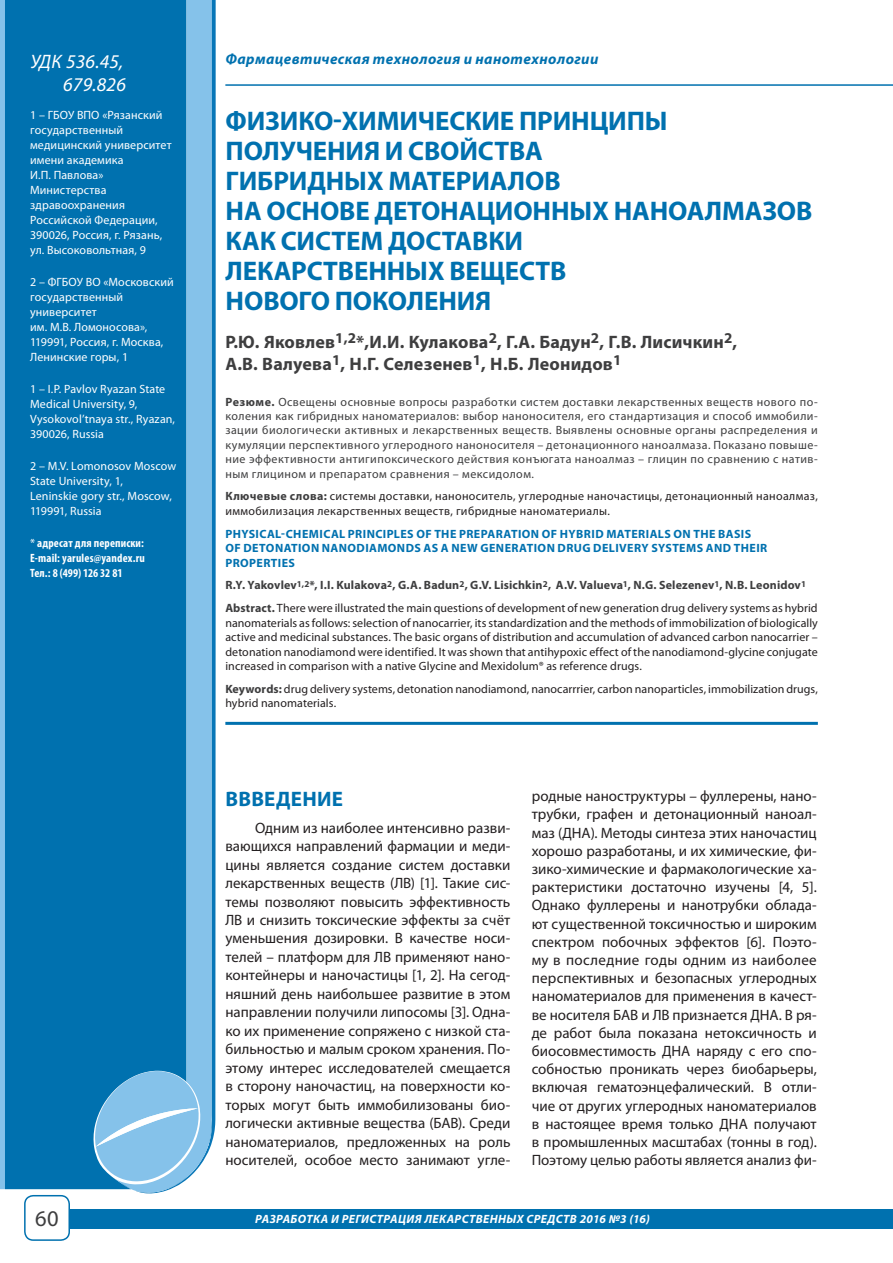
<style>
.page{position:relative;width:893px;height:1263px;background:#fff}
.page>*{position:absolute;margin:0;border:0;box-sizing:border-box;transform-origin:0 0}
.Normal__Web{font:700 27px/30px "Myriad Pro";letter-spacing:-.005em;color:#0071af}
.Заголовок_3_copy{font:22.5px "Myriad Pro";color:#3e3e3f}
.Основной{font:700 21px "Myriad Pro";letter-spacing:.01em;color:#0071af}
.TM_lid{font:italic 19.5px/23.4px "Myriad Pro";letter-spacing:.01em;color:#fff;text-align:right}
.TM_lid-2{font:700 18px/21.6px "Myriad Pro";letter-spacing:.01em;color:#3e3e3f}
.Основной-2{font:15px/18.1px "Myriad Pro";color:#231f20;text-align:justify}
.t1{font:italic 700 15px "Myriad Pro";letter-spacing:.025em;color:#0071af}
.TM_lid-3{font:12px/14.4px "Myriad Pro";letter-spacing:.01em;color:#231f20;text-align:justify}
.TM_lid-4{font:12px/14.4px "Myriad Pro";letter-spacing:.035em;color:#3e3e3f;text-align:justify}
.TM_lid-5{font:12px/15px "Myriad Pro";letter-spacing:.01em;color:#fff}
.TM_lid-6{font:700 12px/14.4px "Myriad Pro";letter-spacing:.035em;color:#0071af}
.TM_lid-7{font:12px/14.4px "Myriad Pro";letter-spacing:.03em;color:#231f20}
.TM_lid-8{font:700 12px "Myriad Pro";letter-spacing:.01em;color:#3e3e3f}
.t2{font:italic 700 12px "Myriad Pro";letter-spacing:.03em;color:#fff}
.TM_lid-9{font:700 condensed 12px "Myriad Pro";letter-spacing:.015em;color:#fff}
.TM_lid-10{font:700 condensed 12px "Myriad Pro";letter-spacing:-.005em;color:#fff}
.s1{font-weight:400;font-stretch:normal}
.s2{font-weight:700}
.s3{font-weight:700;color:#3e3e3f}
</style>
<div class="page">
<div style="left:70px;top:1209px;width:823px;height:20px;background:#0071af"></div>
<div style="left:24px;top:1195px;width:46px;height:46px;border:2px solid #0071af;border-radius:9px"></div>
<div style="left:0;top:0;width:5px;height:1189px;background:#85c2ea"></div>
<svg style="left:144px;top:0;width:72px;height:1194px;background:#4a9aca"></svg>
<div style="left:5px;top:0;width:90px;height:1189px;background:#0071af"></div>
<svg style="left:95px;top:0;width:119px;height:1193px;background:#2989c0"></svg>
<hr style="left:225px;top:84px;width:668px;height:2px;background:#0071af">
<hr style="left:225px;top:722px;width:593px;height:3px;background:#0071af">
<p class="TM_lid" style="left:30px;top:49px;width:97px">УДК 536.45,<br>679.826</p>
<p class="TM_lid-5" style="left:30px;top:107px;width:143px">1 – ГБОУ ВПО «Рязанский государственный медицинский университет имени академика<br>И.П. Павлова»<br>Министерства здравоохранения<br>Российской Федерации,<br>390026, Россия, г. Рязань, ул. Высоковольтная, 9</p>
<p class="TM_lid-5" style="left:30px;top:274px;width:145px">2 – ФГБОУ ВО «Московский государственный университет<br>им. М.В. Ломоносова»,<br>119991, Россия, г. Москва,<br>Ленинские горы, 1</p>
<p class="TM_lid-5" style="left:30px;top:381px;width:146px">1 – I.P. Pavlov Ryazan State<br>Medical University, 9,<br>Vysokovol’tnaya str., Ryazan,<br>390026, Russia</p>
<p class="TM_lid-5" style="left:30px;top:458px;width:148px">2 – M.V. Lomonosov Moscow<br>State University, 1,<br>Leninskie gory str., Moscow,<br>119991, Russia</p>
<p class="TM_lid-9" style="left:30px;top:536px;width:115px"><span class="s1">*</span> адресат для переписки:</p>
<p class="TM_lid-9" style="left:30px;top:551px;width:116px">E-mail: yarules@yandex.ru</p>
<p class="TM_lid-10" style="left:30px;top:566px;width:94px">Тел.: 8 (499) 126 32 81</p>
<p class="t1" style="left:225px;top:49px;width:375px">Фармацевтическая технология и нанотехнологии</p>
<p class="Normal__Web" style="left:226px;top:105px;width:588px">ФИЗИКО-ХИМИЧЕСКИЕ ПРИНЦИПЫ<br>ПОЛУЧЕНИЯ И СВОЙСТВА<br>ГИБРИДНЫХ МАТЕРИАЛОВ<br>НА ОСНОВЕ ДЕТОНАЦИОННЫХ НАНОАЛМАЗОВ<br>КАК СИСТЕМ ДОСТАВКИ<br>ЛЕКАРСТВЕННЫХ ВЕЩЕСТВ<br>НОВОГО ПОКОЛЕНИЯ</p>
<p class="TM_lid-2" style="left:225px;top:331px;width:513px">Р.Ю. Яковлев<sup>1,2</sup>*,И.И. Кулакова<sup>2</sup>, Г.А. Бадун<sup>2</sup>, Г.В. Лисичкин<sup>2</sup>,<br>А.В. Валуева<sup>1</sup>, Н.Г. Селезенев<sup>1</sup>, Н.Б. Леонидов<sup>1</sup></p>
<p class="TM_lid-4" style="left:225px;top:394px;width:594px"><span class="s2">Резюме.</span> Освещены основные вопросы разработки систем доставки лекарственных веществ нового по&shy;коления как гибридных наноматериалов: выбор наноносителя, его стандартизация и способ иммобили&shy;зации биологически активных и лекарственных веществ. Выявлены основные органы распределения и кумуляции перспективного углеродного наноносителя – детонационного наноалмаза. Показано повыше&shy;ние эффективности антигипоксического действия конъюгата наноалмаз – глицин по сравнению с натив&shy;ным глицином и препаратом сравнения – мексидолом.</p>
<p class="TM_lid-7" style="left:225px;top:489px;width:594px"><span class="s3">Ключевые слова:</span> системы доставки, наноноситель, углеродные наночастицы, детонационный наноалмаз, иммобилизация лекарственных веществ, гибридные наноматериалы.</p>
<p class="TM_lid-6" style="left:225px;top:526px;width:543px">PHYSICAL-CHEMICAL PRINCIPLES OF THE PREPARATION OF HYBRID MATERIALS ON THE BASIS<br>OF DETONATION NANODIAMONDS AS A NEW GENERATION DRUG DELIVERY SYSTEMS AND THEIR<br>PROPERTIES</p>
<p class="TM_lid-8" style="left:225px;top:578px;width:582px">R.Y. Yakovlev<sup>1,2</sup>*, I.I. Kulakova<sup>2</sup>, G.A. Badun<sup>2</sup>, G.V. Lisichkin<sup>2</sup>, A.V. Valueva<sup>1</sup>, N.G. Selezenev<sup>1</sup>, N.B. Leonidov<sup>1</sup></p>
<p class="TM_lid-3" style="left:225px;top:601px;width:594px"><span class="s3">Abstract.</span> There were illustrated the main questions of development of new generation drug delivery systems as hybrid nanomaterials as follows: selection of nanocarrier, its standardization and the methods of immobilization of biologically active and medicinal substances. The basic organs of distribution and accumulation of advanced carbon nanocarrier – detonation nanodiamond were identified. It was shown that antihypoxic effect of the nanodiamond-glycine conjugate increased in comparison with a native Glycine and Mexidolum® as reference drugs.</p>
<p class="TM_lid-3" style="left:225px;top:681px;width:594px"><span class="s3">Keywords:</span> drug delivery systems, detonation nanodiamond, nanocarrrier, carbon nanoparticles, immobilization drugs, hybrid nanomaterials.</p>
<p class="Основной" style="left:226px;top:785px;width:119px">ВВВЕДЕНИЕ</p>
<p class="Основной-2" style="left:225px;top:818px;width:287px;text-indent:30px">Одним из наиболее интенсивно разви&shy;вающихся направлений фармации и меди&shy;цины является создание систем доставки лекарственных веществ (ЛВ) [1]. Такие сис&shy;темы позволяют повысить эффективность ЛВ и снизить токсические эффекты за счёт уменьшения дозировки. В качестве носи&shy;телей – платформ для ЛВ применяют нано&shy;контейнеры и наночастицы [1, 2]. На сегод&shy;няшний день наибольшее развитие в этом направлении получили липосомы [3]. Одна&shy;ко их применение сопряжено с низкой ста&shy;бильностью и малым сроком хранения. По&shy;этому интерес исследователей смещается в сторону наночастиц, на поверхности ко&shy;торых могут быть иммобилизованы био&shy;логически активные вещества (БАВ). Среди наноматериалов, предложенных на роль носителей, особое место занимают угле-</p>
<p class="Основной-2" style="left:532px;top:787px;width:287px">родные наноструктуры – фуллерены, нано&shy;трубки, графен и детонационный наноал&shy;маз (ДНА). Методы синтеза этих наночастиц хорошо разработаны, и их химические, фи&shy;зико-химические и фармакологические ха&shy;рактеристики достаточно изучены [4, 5].<br>Однако фуллерены и нанотрубки облада&shy;ют существенной токсичностью и широким спектром побочных эффектов [6]. Поэто&shy;му в последние годы одним из наиболее перспективных и безопасных углеродных наноматериалов для применения в качест&shy;ве носителя БАВ и ЛВ признается ДНА. В ря&shy;де работ была показана нетоксичность и биосовместимость ДНА наряду с его спо&shy;собностью проникать через биобарьеры, включая гематоэнцефалический. В отли&shy;чие от других углеродных наноматериалов в настоящее время только ДНА получают в промышленных масштабах (тонны в год).<br>Поэтому целью работы является анализ фи-</p>
<p class="Заголовок_3_copy" style="left:35px;top:1205px;width:25px">60</p>
<p class="t2" style="left:255px;top:1211px;width:396px">РАЗРАБОТКА И РЕГИСТРАЦИЯ ЛЕКАРСТВЕННЫХ СРЕДСТВ 2016 №3 (16)</p>
</div>
